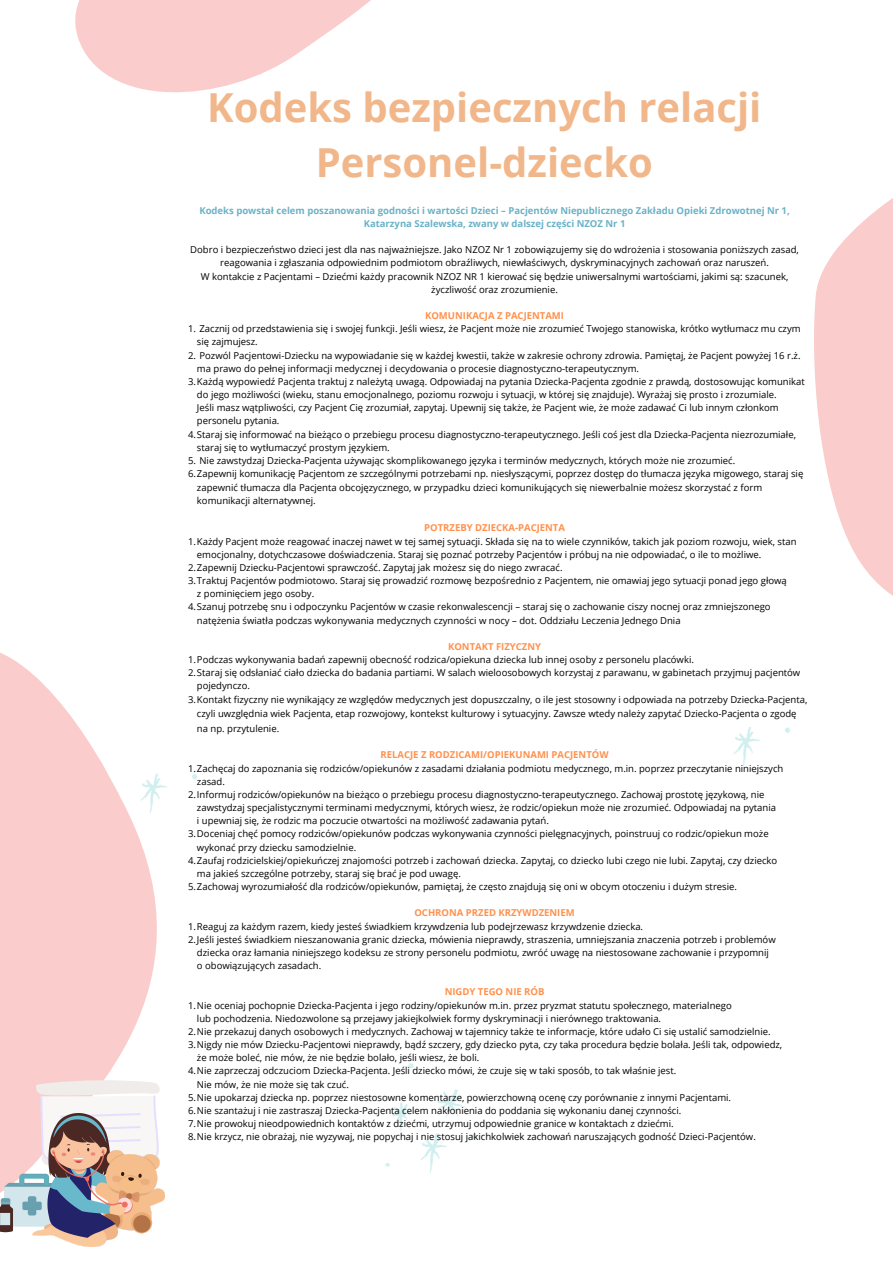
<style>
.page{position:relative;width:893px;height:1263px;background:#fff}
.page>*{position:absolute;margin:0;border:0;box-sizing:border-box;transform-origin:0 0}
.t1{font:700 39.97px/55.6px "Open Sans";color:#f1b78a;text-align:center}
.t2{font:9.52px/13.1px "Open Sans";color:#000}
.t3{font:700 9.52px/13.1px "Open Sans";color:#6ab2c6;text-align:center}
.t4{font:700 9.52px "Open Sans";color:#ff914d}
</style>
<div class="page">
<svg style="left:75px;top:0;width:296px;height:93px;fill:#facdcc"></svg>
<svg style="left:0;top:653px;width:157px;height:460px;fill:#facdcc"></svg>
<svg style="left:814px;top:198px;width:79px;height:398px;fill:#facdcc"></svg>
<svg style="left:36px;top:1079px;width:124px;height:34px"></svg>
<svg style="left:385px;top:1063px;width:92px;height:110px"></svg>
<svg style="left:733px;top:727px;width:57px;height:40px"></svg>
<svg style="left:132px;top:768px;width:65px;height:46px"></svg>
<img style="left:0;top:1113px;width:165px;height:134px">
<p class="t1" style="left:207px;top:78px;width:556px">Kodeks bezpiecznych relacji<br>Personel-dziecko</p>
<p class="t3" style="left:199px;top:203px;width:592px">Kodeks powstał celem poszanowania godności i wartości Dzieci – Pacjentów Niepublicznego Zakładu Opieki Zdrowotnej Nr 1,<br>Katarzyna Szalewska, zwany w dalszej części NZOZ Nr 1</p>
<h1 class="t2" style="left:190px;top:243px;width:610px;text-align:center">Dobro i bezpieczeństwo dzieci jest dla nas najważniejsze. Jako NZOZ Nr 1 zobowiązujemy się do wdrożenia i stosowania poniższych zasad, reagowania i zgłaszania odpowiednim podmiotom obraźliwych, niewłaściwych, dyskryminacyjnych zachowań oraz naruszeń.</h1>
<h3 class="t2" style="left:201px;top:269px;width:589px;text-align:center">W kontakcie z Pacjentami – Dziećmi każdy pracownik NZOZ NR 1 kierować się będzie uniwersalnymi wartościami, jakimi są: szacunek, życzliwość oraz zrozumienie.</h3>
<p class="t4" style="left:425px;top:309px;width:140px">KOMUNIKACJA Z PACJENTAMI</p>
<p class="t2" style="left:197px;top:322px;width:605px;text-indent:-9px">1. Zacznij od przedstawienia się i swojej funkcji. Jeśli wiesz, że Pacjent może nie zrozumieć Twojego stanowiska, krótko wytłumacz mu czym się zajmujesz.</p>
<h2 class="t2" style="left:197px;top:348px;width:605px;text-indent:-9px">2. Pozwól Pacjentowi-Dziecku na wypowiadanie się w każdej kwestii, także w zakresie ochrony zdrowia. Pamiętaj, że Pacjent powyżej 16 r.ż. ma prawo do pełnej informacji medycznej i decydowania o procesie diagnostyczno-terapeutycznym.</h2>
<p class="t2" style="left:197px;top:375px;width:609px;text-indent:-9px">3.Każdą wypowiedź Pacjenta traktuj z należytą uwagą. Odpowiadaj na pytania Dziecka-Pacjenta zgodnie z prawdą, dostosowując komunikat do jego możliwości (wieku, stanu emocjonalnego, poziomu rozwoju i sytuacji, w której się znajduje). Wyrażaj się prosto i zrozumiale.<br>Jeśli masz wątpliwości, czy Pacjent Cię zrozumiał, zapytaj. Upewnij się także, że Pacjent wie, że może zadawać Ci lub innym członkom personelu pytania.</p>
<p class="t2" style="left:197px;top:427px;width:600px;text-indent:-9px">4.Staraj się informować na bieżąco o przebiegu procesu diagnostyczno-terapeutycznego. Jeśli coś jest dla Dziecka-Pacjenta niezrozumiałe, staraj się to wytłumaczyć prostym językiem.</p>
<p class="t2" style="left:188px;top:454px;width:549px">5. Nie zawstydzaj Dziecka-Pacjenta używając skomplikowanego języka i terminów medycznych, których może nie zrozumieć.</p>
<p class="t2" style="left:197px;top:466px;width:608px;line-height:13.7px;text-indent:-9px">6.Zapewnij komunikację Pacjentom ze szczególnymi potrzebami np. niesłyszącymi, poprzez dostęp do tłumacza języka migowego, staraj się zapewnić tłumacza dla Pacjenta obcojęzycznego, w przypadku dzieci komunikujących się niewerbalnie możesz skorzystać z form komunikacji alternatywnej.</p>
<p class="t4" style="left:424px;top:521px;width:142px">POTRZEBY DZIECKA-PACJENTA</p>
<p class="t2" style="left:197px;top:534px;width:601px;text-indent:-9px">1.Każdy Pacjent może reagować inaczej nawet w tej samej sytuacji. Składa się na to wiele czynników, takich jak poziom rozwoju, wiek, stan emocjonalny, dotychczasowe doświadczenia. Staraj się poznać potrzeby Pacjentów i próbuj na nie odpowiadać, o ile to możliwe.</p>
<h2 class="t2" style="left:188px;top:561px;width:376px">2.Zapewnij Dziecku-Pacjentowi sprawczość. Zapytaj jak możesz się do niego zwracać.</h2>
<p class="t2" style="left:197px;top:574px;width:591px;text-indent:-9px">3.Traktuj Pacjentów podmiotowo. Staraj się prowadzić rozmowę bezpośrednio z Pacjentem, nie omawiaj jego sytuacji ponad jego głową z pominięciem jego osoby.</p>
<p class="t2" style="left:197px;top:600px;width:575px;text-indent:-9px">4.Szanuj potrzebę snu i odpoczynku Pacjentów w czasie rekonwalescencji – staraj się o zachowanie ciszy nocnej oraz zmniejszonego natężenia światła podczas wykonywania medycznych czynności w nocy – dot. Oddziału Leczenia Jednego Dnia</p>
<p class="t4" style="left:448px;top:640px;width:94px">KONTAKT FIZYCZNY</p>
<p class="t2" style="left:188px;top:653px;width:507px">1.Podczas wykonywania badań zapewnij obecność rodzica/opiekuna dziecka lub innej osoby z personelu placówki.</p>
<h2 class="t2" style="left:197px;top:666px;width:605px;text-indent:-9px">2.Staraj się odsłaniać ciało dziecka do badania partiami. W salach wieloosobowych korzystaj z parawanu, w gabinetach przyjmuj pacjentów pojedynczo.</h2>
<p class="t2" style="left:197px;top:692px;width:612px;line-height:14.2px;text-indent:-9px">3.Kontakt fizyczny nie wynikający ze względów medycznych jest dopuszczalny, o ile jest stosowny i odpowiada na potrzeby Dziecka-Pacjenta, czyli uwzględnia wiek Pacjenta, etap rozwojowy, kontekst kulturowy i sytuacyjny. Zawsze wtedy należy zapytać Dziecko-Pacjenta o zgodę na np. przytulenie.</p>
<p class="t4" style="left:380px;top:748px;width:230px">RELACJE Z RODZICAMI/OPIEKUNAMI PACJENTÓW</p>
<p class="t2" style="left:197px;top:761px;width:588px;text-indent:-9px">1.Zachęcaj do zapoznania się rodziców/opiekunów z zasadami działania podmiotu medycznego, m.in. poprzez przeczytanie niniejszych zasad.</p>
<h2 class="t2" style="left:197px;top:788px;width:580px;text-indent:-9px">2.Informuj rodziców/opiekunów na bieżąco o przebiegu procesu diagnostyczno-terapeutycznego. Zachowaj prostotę językową, nie zawstydzaj specjalistycznymi terminami medycznymi, których wiesz, że rodzic/opiekun może nie zrozumieć. Odpowiadaj na pytania i upewniaj się, że rodzic ma poczucie otwartości na możliwość zadawania pytań.</h2>
<p class="t2" style="left:197px;top:827px;width:573px;text-indent:-9px">3.Doceniaj chęć pomocy rodziców/opiekunów podczas wykonywania czynności pielęgnacyjnych, poinstruuj co rodzic/opiekun może wykonać przy dziecku samodzielnie.</p>
<p class="t2" style="left:197px;top:853px;width:582px;text-indent:-9px">4.Zaufaj rodzicielskiej/opiekuńczej znajomości potrzeb i zachowań dziecka. Zapytaj, co dziecko lubi czego nie lubi. Zapytaj, czy dziecko ma jakieś szczególne potrzeby, staraj się brać je pod uwagę.</p>
<p class="t2" style="left:188px;top:880px;width:550px">5.Zachowaj wyrozumiałość dla rodziców/opiekunów, pamiętaj, że często znajdują się oni w obcym otoczeniu i dużym stresie.</p>
<p class="t4" style="left:414px;top:906px;width:162px">OCHRONA PRZED KRZYWDZENIEM</p>
<p class="t2" style="left:188px;top:919px;width:456px">1.Reaguj za każdym razem, kiedy jesteś świadkiem krzywdzenia lub podejrzewasz krzywdzenie dziecka.</p>
<h2 class="t2" style="left:197px;top:932px;width:580px;text-indent:-9px">2.Jeśli jesteś świadkiem nieszanowania granic dziecka, mówienia nieprawdy, straszenia, umniejszania znaczenia potrzeb i problemów dziecka oraz łamania niniejszego kodeksu ze strony personelu podmiotu, zwróć uwagę na niestosowane zachowanie i przypomnij o obowiązujących zasadach.</h2>
<p class="t4" style="left:445px;top:985px;width:101px">NIGDY TEGO NIE RÓB</p>
<p class="t2" style="left:197px;top:998px;width:536px;text-indent:-9px">1.Nie oceniaj pochopnie Dziecka-Pacjenta i jego rodziny/opiekunów m.in. przez pryzmat statutu społecznego, materialnego lub pochodzenia. Niedozwolone są przejawy jakiejkolwiek formy dyskryminacji i nierównego traktowania.</p>
<h2 class="t2" style="left:188px;top:1024px;width:584px">2.Nie przekazuj danych osobowych i medycznych. Zachowaj w tajemnicy także te informacje, które udało Ci się ustalić samodzielnie.</h2>
<p class="t2" style="left:197px;top:1038px;width:587px;text-indent:-9px">3.Nigdy nie mów Dziecku-Pacjentowi nieprawdy, bądź szczery, gdy dziecko pyta, czy taka procedura będzie bolała. Jeśli tak, odpowiedz, że może boleć, nie mów, że nie będzie bolało, jeśli wiesz, że boli.</p>
<p class="t2" style="left:197px;top:1064px;width:481px;text-indent:-9px">4.Nie zaprzeczaj odczuciom Dziecka-Pacjenta. Jeśli dziecko mówi, że czuje się w taki sposób, to tak właśnie jest.<br>Nie mów, że nie może się tak czuć.</p>
<p class="t2" style="left:188px;top:1090px;width:544px">5.Nie upokarzaj dziecka np. poprzez niestosowne komentarze, powierzchowną ocenę czy porównanie z innymi Pacjentami.</p>
<p class="t2" style="left:188px;top:1103px;width:495px">6.Nie szantażuj i nie zastraszaj Dziecka-Pacjenta celem nakłonienia do poddania się wykonaniu danej czynności.</p>
<p class="t2" style="left:188px;top:1117px;width:487px">7.Nie prowokuj nieodpowiednich kontaktów z dziećmi, utrzymuj odpowiednie granice w kontaktach z dziećmi.</p>
<p class="t2" style="left:188px;top:1130px;width:569px">8.Nie krzycz, nie obrażaj, nie wyzywaj, nie popychaj i nie stosuj jakichkolwiek zachowań naruszających godność Dzieci-Pacjentów.</p>
</div>
